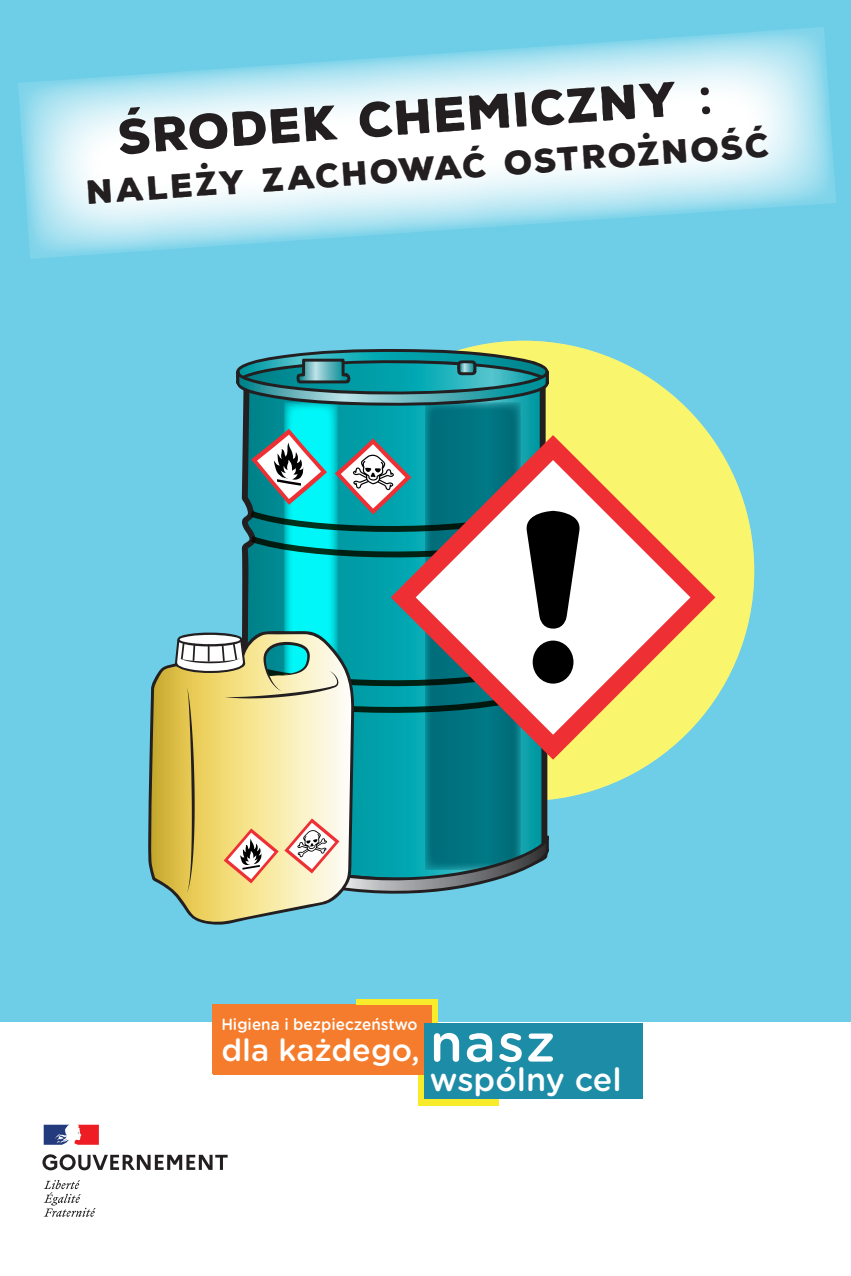
<style>
.page{position:relative;width:851px;height:1276px;background:#fff}
.page>*{position:absolute;margin:0;border:0;box-sizing:border-box;transform-origin:0 0}
.t1{font:500 53.1px "Gotham Rounded";color:#fff}
.t2{font:900 47.25px "Nexa Rust Sans";color:#231f20}
.t3{font:900 32.47px "Nexa Rust Sans";color:#231f20}
.t4{font:500 32.47px "Gotham Rounded";color:#fff}
.t5{font:500 30.97px "Gotham Rounded";color:#fff}
.t6{font:500 16.2px "Gotham Rounded";color:#fff;scale:.94 1}
.s1{font-family:"Open Sans";font-weight:700}
</style>
<div class="page">
<div style="left:0;top:0;width:850px;height:1023px;background:#6ecee7"></div>
<div style="left:293px;top:341px;width:461px;height:460px;background:#f9f66d;border-radius:50%"></div>
<svg style="left:242px;top:406px;width:304px;height:23px;background:#05919a"></svg>
<svg style="left:284px;top:406px;width:53px;height:23px"></svg>
<svg style="left:424px;top:406px;width:96px;height:23px;background:#027682"></svg>
<svg style="left:236px;top:349px;width:313px;height:57px;background:#318b8d"></svg>
<svg style="left:582px;top:435px;width:133px;height:324px"></svg>
<svg style="left:148px;top:663px;width:193px;height:262px"></svg>
<svg style="left:174px;top:429px;width:408px;height:465px;background:#73aaa0"></svg>
<svg style="left:18px;top:27px;width:818px;height:232px"></svg>
<svg style="left:42px;top:1154px;width:185px;height:16px"></svg>
<svg style="left:44px;top:1180px;width:51px;height:36px"></svg>
<svg style="left:44px;top:1124px;width:55px;height:20px"></svg>
<div style="left:356px;top:999px;width:82px;height:46px;background:#f7eb2c"></div>
<div style="left:418px;top:1057px;width:81px;height:48px;background:#f7eb2c"></div>
<div style="left:213px;top:1005px;width:218px;height:69px;background:#f47c2c"></div>
<div style="left:424px;top:1023px;width:218px;height:76px;background:#1d8ca6"></div>
<p class="t2" style="left:116px;top:106px;width:596px;rotate:-4deg">Środek chemiczny <span class="s1">:</span></p>
<p class="t3" style="left:85px;top:170px;width:685px;rotate:-4deg">należy zachować ostrożność</p>
<p class="t6" style="left:221px;top:1012px;width:210px">Higiena i bezpieczeństwo</p>
<p class="t5" style="left:221px;top:1028px;width:200px">dla każdego,</p>
<p class="t1" style="left:430px;top:1005px;width:127px">nasz</p>
<p class="t4" style="left:430px;top:1056px;width:193px">wspólny cel</p>
</div>
